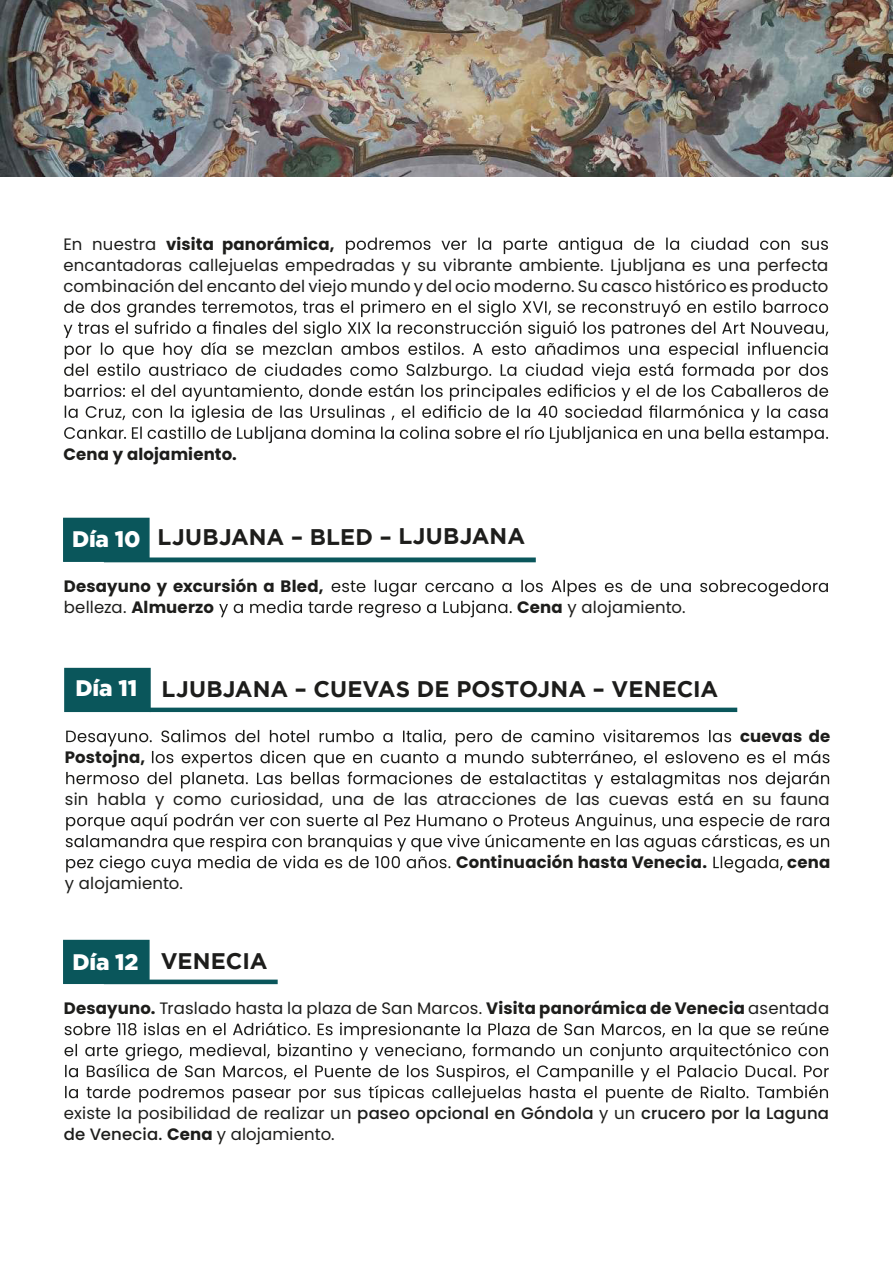
<style>
.page{position:relative;width:893px;height:1263px;background:#fff}
.page>*{position:absolute;margin:0;border:0;box-sizing:border-box;transform-origin:0 0}
.t1{font:700 22.5px "Gotham";color:#1d1d1b}
.t2{font:16.5px/21px "Poppins";letter-spacing:.01em;color:#1d1d1b}
.t3{font:700 16.5px/21px "Poppins";letter-spacing:.01em;color:#1d1d1b}
.t4{font:500 16.5px/21px "Poppins";letter-spacing:.01em;color:#1d1d1b}
.s1{font-weight:700}
.s2{font-weight:900;color:#fff}
.s3{font-weight:400}
</style>
<div class="page">
<img style="left:1px;top:0;width:892px;height:176px">
<svg style="left:66px;top:729px;width:710px;height:60px"></svg>
<svg style="left:66px;top:813px;width:710px;height:60px"></svg>
<div style="left:64px;top:668px;width:87px;height:44px;background:#0a565b;border:2px solid #0a565b"></div>
<hr style="left:150px;top:708px;width:587px;height:4px;background:#0a565b">
<svg style="left:65px;top:1022px;width:764px;height:80px"></svg>
<div style="left:63px;top:940px;width:87px;height:44px;background:#0a565b"></div>
<svg style="left:104px;top:979px;width:174px;height:5px"></svg>
<svg style="left:219px;top:580px;width:609px;height:37px"></svg>
<div style="left:63px;top:518px;width:87px;height:44px;background:#0a565b;border:2px solid #0a565b"></div>
<svg style="left:104px;top:557px;width:432px;height:5px;background:#1f6569"></svg>
<svg style="left:346px;top:237px;width:482px;height:17px"></svg>
<svg style="left:64px;top:300px;width:764px;height:143px"></svg>
<img style="left:776px;top:750px;width:54px;height:121px">
<p class="t2" style="left:63px;top:234px;width:767px">En nuestra <span class="s1">visita panorámica,<br></span>encantadoras callejuelas empedradas y su vibrante ambiente. Ljubljana es una perfecta combinación del encanto del viejo mundo y del ocio moderno. Su casco histórico es producto</p>
<p class="t3" style="left:63px;top:444px;width:175px">Cena y alojamiento.</p>
<h1 class="t1" style="left:72px;top:524px;width:455px"><span class="s2">Día 10</span> LJUBJANA – BLED – LJUBJANA</h1>
<p class="t3" style="left:64px;top:576px;width:261px">Desayuno y excursión a Bled, <span class="s3">belleza.</span> Almuerzo</p>
<p class="t2" style="left:517px;top:597px;width:170px"><span class="s1">Cena</span> y alojamiento.</p>
<h1 class="t1" style="left:76px;top:676px;width:644px"><span class="s2">Día 11</span> LJUBJANA – CUEVAS DE POSTOJNA – VENECIA</h1>
<p class="t3" style="left:740px;top:726px;width:92px">cuevas de</p>
<p class="t3" style="left:65px;top:747px;width:82px">Postojna,</p>
<p class="t2" style="left:65px;top:789px;width:766px">sin habla y como curiosidad, una de las atracciones de las cuevas está en su fauna</p>
<p class="t2" style="left:65px;top:873px;width:120px">y alojamiento.</p>
<h1 class="t1" style="left:72px;top:948px;width:197px"><span class="s2">Día 12</span> VENECIA</h1>
<p class="t3" style="left:456px;top:852px;width:252px">Continuación hasta Venecia.</p>
<p class="t3" style="left:787px;top:852px;width:45px">cena</p>
<p class="t2" style="left:64px;top:998px;width:767px"><span class="s1">Desayuno.</span> Traslado hasta la plaza de San Marcos. <span class="s1">Visita panorámica de Venecia</span> asentada</p>
<p class="t4" style="left:64px;top:1103px;width:767px"><span class="s3">existe la posibilidad de realizar un</span> paseo opcional en Góndola <span class="s3">y un</span> crucero por la Laguna de Venecia. <span class="s1">Cena</span> <span class="s3">y alojamiento.</span></p>
</div>
